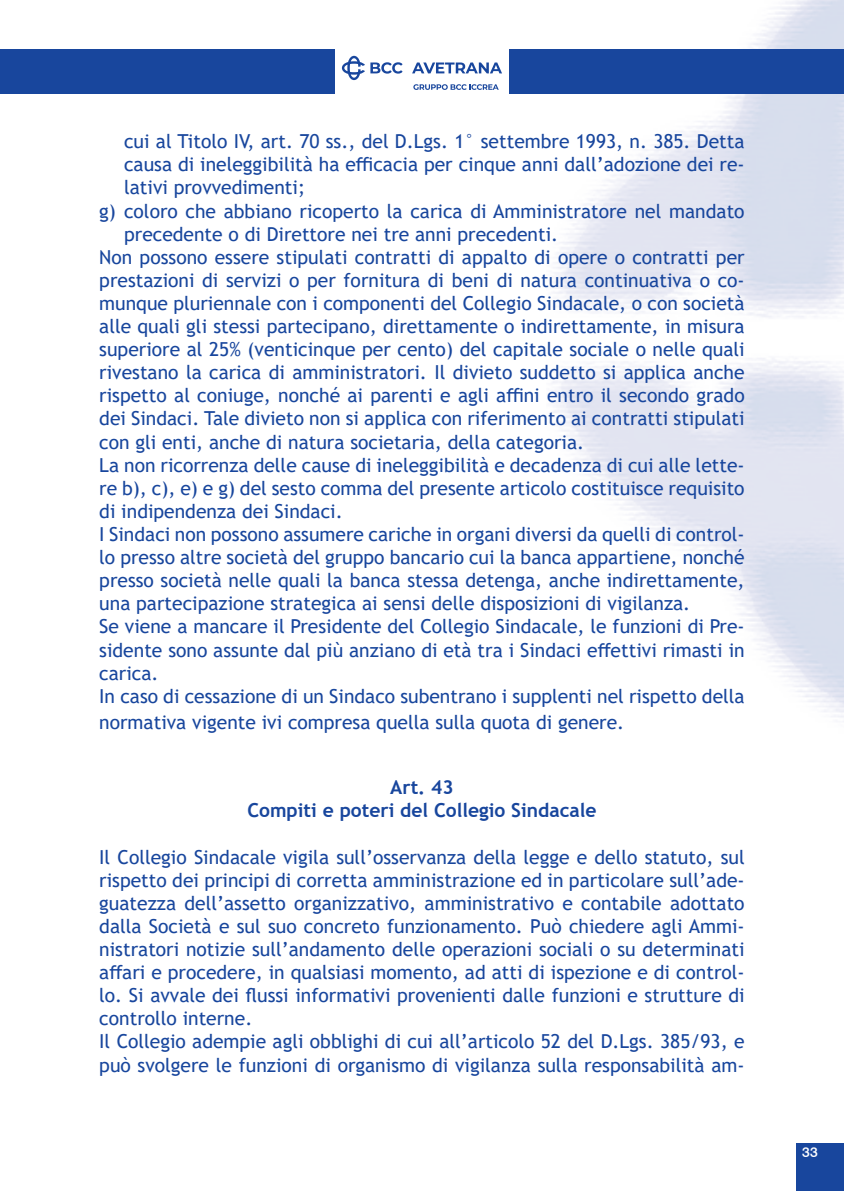
<style>
.page{position:relative;width:844px;height:1191px;background:#fff}
.page>*{position:absolute;margin:0;border:0;box-sizing:border-box;transform-origin:0 0}
.t1{font:19.25px/23.1px "Trebuchet MS";color:#18469d}
.t2{font:700 19.25px/23.1px "Trebuchet MS";color:#18469d;text-align:center}
.t3{font:500 14px "Swiss 721 BT";color:#fff}
</style>
<div class="page">
<img style="left:546px;top:0;width:297px;height:717px">
<div style="left:795px;top:1143px;width:48px;height:48px;background:#18469d"></div>
<div style="left:0;top:50px;width:843px;height:44px;background:#18469d"></div>
<div style="left:335px;top:46px;width:173px;height:49px;background:#fff"></div>
<svg style="left:342px;top:56px;width:60px;height:24px"></svg>
<svg style="left:413px;top:84px;width:85px;height:6px"></svg>
<svg style="left:412px;top:62px;width:90px;height:11px"></svg>
<p class="t1" style="left:124px;top:130px;width:622px">cui al Titolo IV, art. 70 ss., del D.Lgs. 1° settembre 1993, n. 385. Detta</p>
<p class="t1" style="left:124px;top:153px;width:622px">causa di ineleggibilità ha efficacia per cinque anni dall’adozione dei re-</p>
<p class="t1" style="left:124px;top:176px;width:182px">lativi provvedimenti;</p>
<p class="t1" style="left:99px;top:199px;width:646px">g) coloro che abbiano ricoperto la carica di Amministratore nel mandato</p>
<p class="t1" style="left:124px;top:222px;width:435px">precedente o di Direttore nei tre anni precedenti.</p>
<p class="t1" style="left:99px;top:245px;width:646px">Non possono essere stipulati contratti di appalto di opere o contratti per</p>
<p class="t1" style="left:99px;top:268px;width:646px">prestazioni di servizi o per fornitura di beni di natura continuativa o co-</p>
<p class="t1" style="left:99px;top:291px;width:646px">munque pluriennale con i componenti del Collegio Sindacale, o con società</p>
<p class="t1" style="left:99px;top:314px;width:646px">alle quali gli stessi partecipano, direttamente o indirettamente, in misura</p>
<p class="t1" style="left:99px;top:338px;width:646px">superiore al 25% (venticinque per cento) del capitale sociale o nelle quali</p>
<p class="t1" style="left:99px;top:361px;width:646px">rivestano la carica di amministratori. Il divieto suddetto si applica anche</p>
<p class="t1" style="left:99px;top:384px;width:646px">rispetto al coniuge, nonché ai parenti e agli affini entro il secondo grado</p>
<p class="t1" style="left:99px;top:407px;width:646px">dei Sindaci. Tale divieto non si applica con riferimento ai contratti stipulati</p>
<p class="t1" style="left:99px;top:430px;width:486px">con gli enti, anche di natura societaria, della categoria.</p>
<p class="t1" style="left:99px;top:453px;width:646px">La non ricorrenza delle cause di ineleggibilità e decadenza di cui alle lette-</p>
<p class="t1" style="left:99px;top:476px;width:646px">re b), c), e) e g) del sesto comma del presente articolo costituisce requisito</p>
<p class="t1" style="left:99px;top:499px;width:245px">di indipendenza dei Sindaci.</p>
<p class="t1" style="left:99px;top:522px;width:646px">I Sindaci non possono assumere cariche in organi diversi da quelli di control-</p>
<p class="t1" style="left:99px;top:545px;width:646px">lo presso altre società del gruppo bancario cui la banca appartiene, nonché</p>
<p class="t1" style="left:99px;top:569px;width:646px">presso società nelle quali la banca stessa detenga, anche indirettamente,</p>
<p class="t1" style="left:99px;top:592px;width:592px">una partecipazione strategica ai sensi delle disposizioni di vigilanza.</p>
<p class="t1" style="left:99px;top:615px;width:646px">Se viene a mancare il Presidente del Collegio Sindacale, le funzioni di Pre-</p>
<p class="t1" style="left:99px;top:638px;width:646px">sidente sono assunte dal più anziano di età tra i Sindaci effettivi rimasti in</p>
<p class="t1" style="left:99px;top:661px;width:61px">carica.</p>
<p class="t1" style="left:99px;top:684px;width:646px">In caso di cessazione di un Sindaco subentrano i supplenti nel rispetto della</p>
<p class="t1" style="left:99px;top:710px;width:526px">normativa vigente ivi compresa quella sulla quota di genere.</p>
<p class="t2" style="left:247px;top:776px;width:350px">Art. 43<br>Compiti e poteri del Collegio Sindacale</p>
<p class="t1" style="left:99px;top:845px;width:646px">Il Collegio Sindacale vigila sull’osservanza della legge e dello statuto, sul rispetto dei principi di corretta amministrazione ed in particolare sull’ade&shy;guatezza dell’assetto organizzativo, amministrativo e contabile adottato dalla Società e sul suo concreto funzionamento. Può chiedere agli Ammi&shy;nistratori notizie sull’andamento delle operazioni sociali o su determinati affari e procedere, in qualsiasi momento, ad atti di ispezione e di control&shy;lo. Si avvale dei flussi informativi provenienti dalle funzioni e strutture di controllo interne.<br>Il Collegio adempie agli obblighi di cui all’articolo 52 del D.Lgs. 385/93, e può svolgere le funzioni di organismo di vigilanza sulla responsabilità am-</p>
<p class="t3" style="left:802px;top:1144px;width:17px">33</p>
</div>
